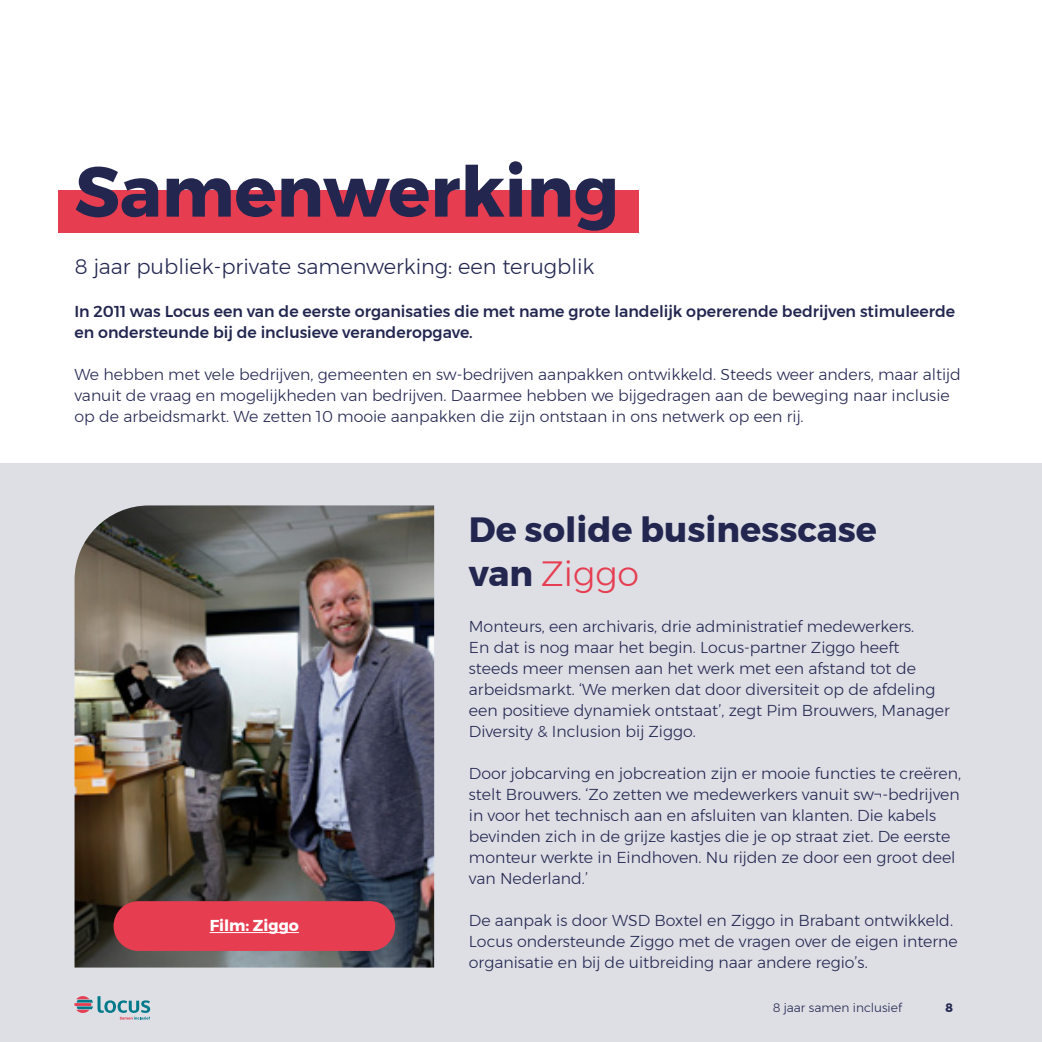
<style>
.page{position:relative;width:1042px;height:1042px;background:#fff}
.page>*{position:absolute;margin:0;border:0;box-sizing:border-box;transform-origin:0 0}
.t1{font:700 70px "Montserrat";color:#232750}
.t2{font:700 35px/43.8px "Montserrat";color:#232750}
.t3{font:300 21px "Montserrat";color:#232750}
.t4{font:300 15.75px/21px "Montserrat";color:#232750}
.t5{font:500 15.75px/21px "Montserrat";color:#232750}
.t6{font:700 15.75px "Montserrat";color:#fff}
.t7{font:300 12.25px "Montserrat";color:#232750}
.t8{font:700 12.25px "Montserrat";color:#232750}
.s1{font-weight:300;color:#e63d51}
</style>
<div class="page">
<div style="left:0;top:464px;width:1042px;height:578px;background:#dedfe5"></div>
<div style="left:58px;top:191px;width:581px;height:42px;background:#e63d51"></div>
<img style="left:75px;top:505px;width:359px;height:462px">
<svg style="left:74px;top:996px;width:76px;height:23px"></svg>
<div style="left:114px;top:901px;width:281px;height:50px;background:#e63d51;border-radius:25px"></div>
<hr style="left:210px;top:932px;width:89px;height:1px;background:#fff">
<h1 class="t1" style="left:75px;top:136px;width:546px">Samenwerking</h1>
<h3 class="t3" style="left:74px;top:250px;width:521px">8 jaar publiek-private samenwerking: een terugblik</h3>
<p class="t5" style="left:74px;top:301px;width:882px">In 2011 was Locus een van de eerste organisaties die met name grote landelijk opererende bedrijven stimuleerde en ondersteunde bij de inclusieve veranderopgave.</p>
<p class="t4" style="left:74px;top:363px;width:888px">We hebben met vele bedrijven, gemeenten en sw-bedrijven aanpakken ontwikkeld. Steeds weer anders, maar altijd vanuit de vraag en mogelijkheden van bedrijven. Daarmee hebben we bijgedragen aan de beweging naar inclusie op de arbeidsmarkt. We zetten 10 mooie aanpakken die zijn ontstaan in ons netwerk op een rij.</p>
<p class="t6" style="left:210px;top:913px;width:91px">Film: Ziggo</p>
<h2 class="t2" style="left:469px;top:508px;width:410px">De solide businesscase van <span class="s1">Ziggo</span></h2>
<p class="t4" style="left:469px;top:615px;width:482px">Monteurs, een archivaris, drie administratief medewerkers.<br>En dat is nog maar het begin. Locus-partner Ziggo heeft steeds meer mensen aan het werk met een afstand tot de arbeidsmarkt. ‘We merken dat door diversiteit op de afdeling een positieve dynamiek ontstaat’, zegt Pim Brouwers, Manager Diversity &amp; Inclusion bij Ziggo.</p>
<p class="t4" style="left:469px;top:762px;width:494px">Door jobcarving en jobcreation zijn er mooie functies te creëren, stelt Brouwers. ‘Zo zetten we medewerkers vanuit sw¬-bedrijven in voor het technisch aan en afsluiten van klanten. Die kabels bevinden zich in de grijze kastjes die je op straat ziet. De eerste monteur werkte in Eindhoven. Nu rijden ze door een groot deel van Nederland.’</p>
<p class="t4" style="left:469px;top:909px;width:490px">De aanpak is door WSD Boxtel en Ziggo in Brabant ontwikkeld.<br>Locus ondersteunde Ziggo met de vragen over de eigen interne organisatie en bij de uitbreiding naar andere regio’s.</p>
<p class="t7" style="left:772px;top:998px;width:131px">8 jaar samen inclusief</p>
<p class="t8" style="left:945px;top:997px;width:9px">8</p>
</div>
